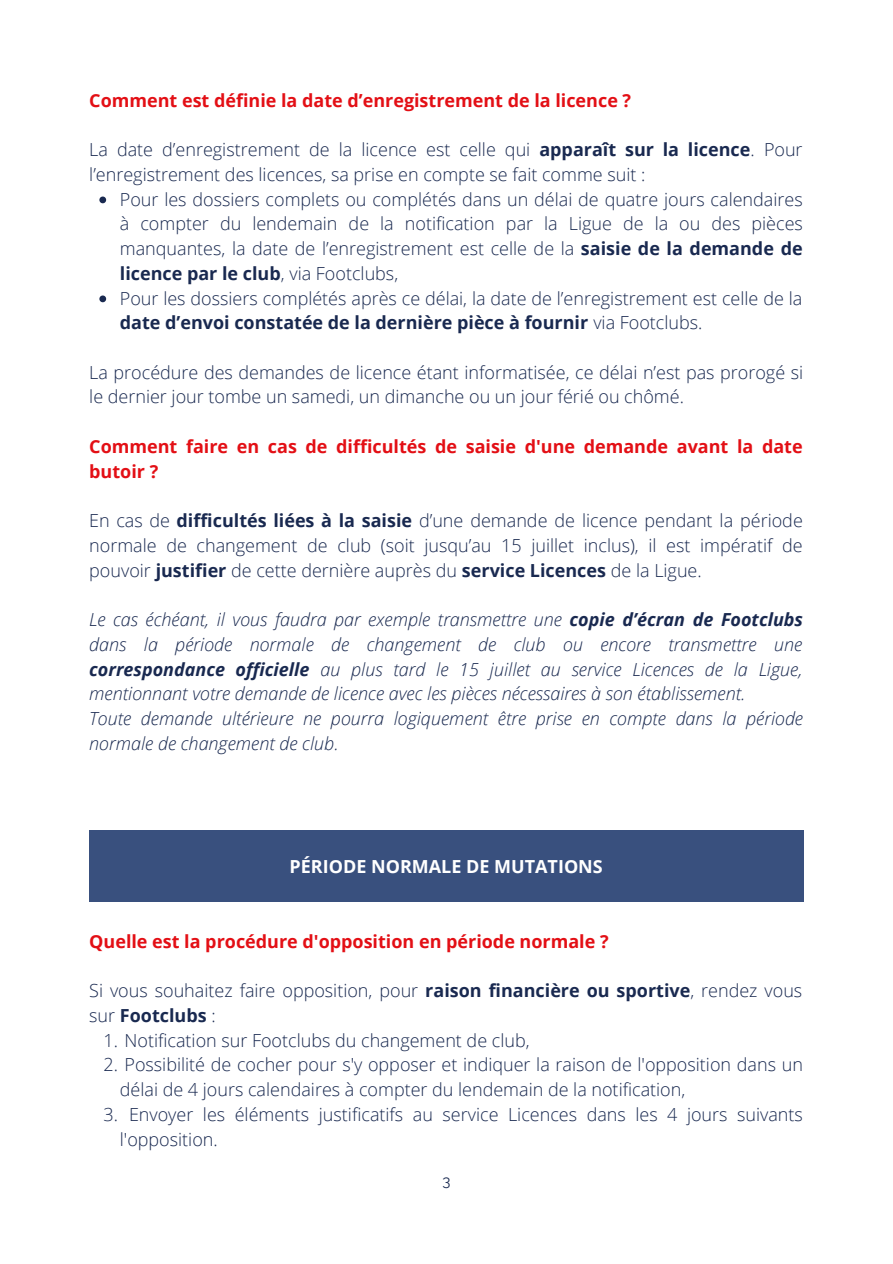
<style>
.page{position:relative;width:893px;height:1264px;background:#fff}
.page>*{position:absolute;margin:0;border:0;box-sizing:border-box;transform-origin:0 0}
.t1{font:300 18px/24.8px "Open Sans";color:#192950}
.t2{font:italic 300 18px/24.8px "Open Sans";color:#192950;text-align:justify}
.t3{font:700 18px/24.8px "Open Sans";color:#e30f15}
.t4{font:700 18px "Open Sans";color:#fff}
.t5{font:15px "Raleway";color:#192950}
.s1{font-weight:700}
</style>
<div class="page">
<svg style="left:99px;top:196px;width:7px;height:7px"></svg>
<svg style="left:99px;top:295px;width:7px;height:7px"></svg>
<div style="left:89px;top:830px;width:714px;height:71px;background:#39507e"></div>
<p class="t3" style="left:89px;top:87px;width:543px">Comment est définie la date d’enregistrement de la licence ?</p>
<p class="t1" style="left:89px;top:137px;width:714px">La date d’enregistrement de la licence est celle qui <span class="s1">apparaît sur la licence</span>. Pour l’enregistrement des licences, sa prise en compte se fait comme suit :</p>
<p class="t1" style="left:120px;top:186px;width:684px;text-align:justify">Pour les dossiers complets ou complétés dans un délai de quatre jours calendaires à compter du lendemain de la notification par la Ligue de la ou des pièces manquantes, la date de l’enregistrement est celle de la <span class="s1">saisie de la demande de licence par le club</span>, via Footclubs,</p>
<p class="t1" style="left:120px;top:285px;width:684px">Pour les dossiers complétés après ce délai, la date de l’enregistrement est celle de la <span class="s1">date d’envoi constatée de la dernière pièce à fournir</span> via Footclubs.</p>
<p class="t1" style="left:89px;top:359px;width:715px">La procédure des demandes de licence étant informatisée, ce délai n’est pas prorogé si le dernier jour tombe un samedi, un dimanche ou un jour férié ou chômé.</p>
<p class="t3" style="left:89px;top:433px;width:714px">Comment faire en cas de difficultés de saisie d'une demande avant la date butoir ?</p>
<p class="t1" style="left:89px;top:508px;width:715px;text-align:justify">En cas de <span class="s1">difficultés liées à la saisie</span> d’une demande de licence pendant la période normale de changement de club (soit jusqu’au 15 juillet inclus), il est impératif de pouvoir <span class="s1">justifier</span> de cette dernière auprès du <span class="s1">service Licences</span> de la Ligue.</p>
<p class="t2" style="left:89px;top:606px;width:715px">Le cas échéant, il vous faudra par exemple transmettre une <span class="s1">copie d’écran de Footclubs </span>dans la période normale de changement de club ou encore transmettre une <span class="s1">correspondance officielle</span> au plus tard le 15 juillet au service Licences de la Ligue, mentionnant votre demande de licence avec les pièces nécessaires à son établissement.</p>
<p class="t2" style="left:89px;top:705px;width:715px">Toute demande ultérieure ne pourra logiquement être prise en compte dans la période normale de changement de club.</p>
<p class="t4" style="left:289px;top:853px;width:315px">PÉRIODE NORMALE DE MUTATIONS</p>
<p class="t3" style="left:89px;top:928px;width:521px">Quelle est la procédure d'opposition en période normale ?</p>
<p class="t1" style="left:89px;top:977px;width:714px">Si vous souhaitez faire opposition, pour <span class="s1">raison financière ou sportive</span>, rendez vous sur <span class="s1">Footclubs</span> :</p>
<p class="t1" style="left:103px;top:1027px;width:427px">1. Notification sur Footclubs du changement de club,</p>
<p class="t1" style="left:120px;top:1052px;width:684px;text-indent:-16px">2. Possibilité de cocher pour s'y opposer et indiquer la raison de l'opposition dans un délai de 4 jours calendaires à compter du lendemain de la notification,</p>
<p class="t1" style="left:120px;top:1101px;width:684px;text-indent:9px">Envoyer les éléments justificatifs au service Licences dans les 4 jours suivants l'opposition.</p>
<p class="t1" style="left:103px;top:1101px;width:16px">3.</p>
<p class="t5" style="left:442px;top:1172px;width:10px">3</p>
</div>
